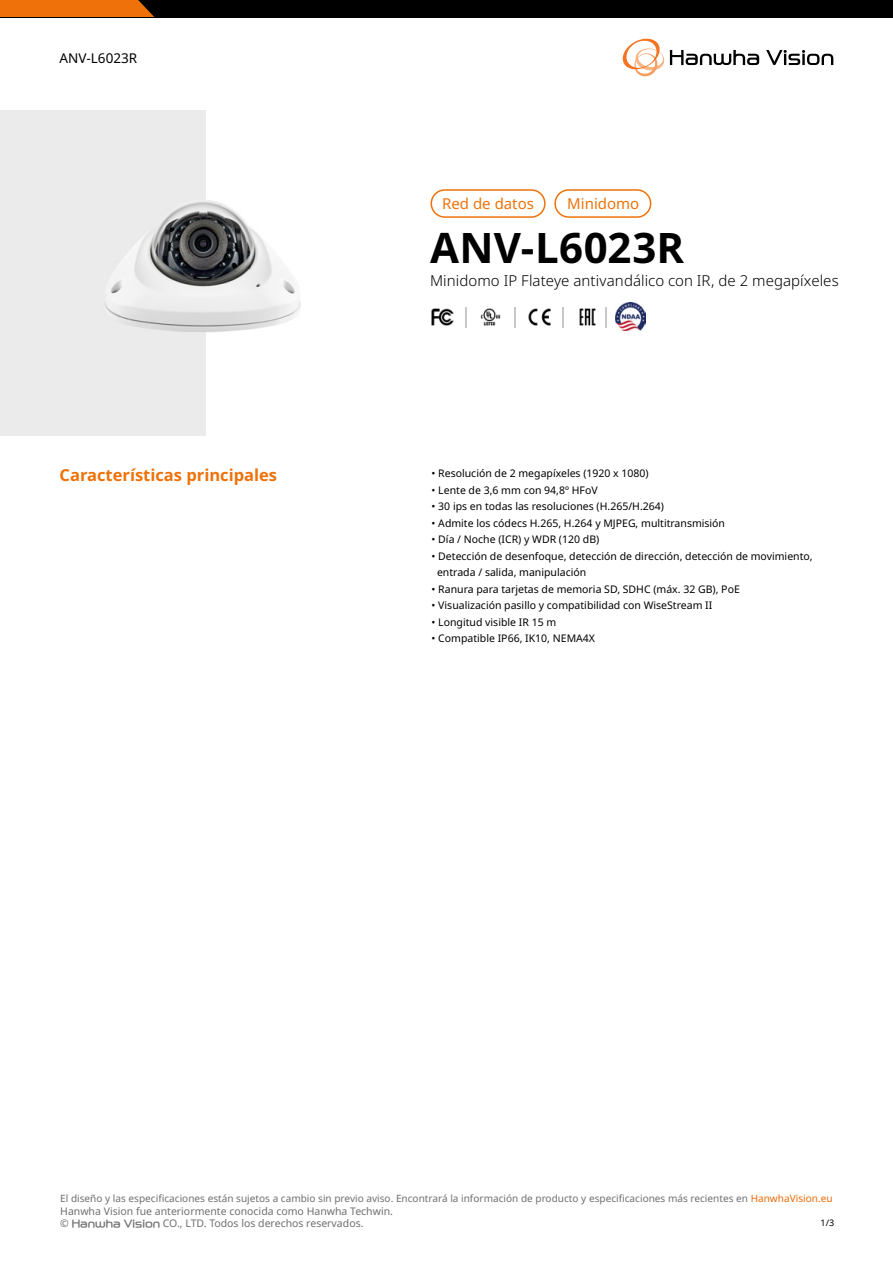
<style>
.page{position:relative;width:893px;height:1263px;background:#fff}
.page>*{position:absolute;margin:0;border:0;box-sizing:border-box;transform-origin:0 0}
.t1{font:700 42px "Noto Sans";letter-spacing:.005em;color:#000}
.t2{font:700 16.5px "Noto Sans";color:#ee7209}
.t3{font:300 15px "Noto Sans";letter-spacing:.005em;color:#000}
.t4{font:15px "Noto Sans";color:#ee7209}
.t5{font:13.5px "Noto Sans";color:#000}
.t6{font:10.5px/16.5px "Noto Sans";color:#000}
.t7{font:10.5px/12.6px "Noto Sans";color:#706f6f}
.t8{font:10.05px "Noto Sans";color:#706f6f}
.t9{font:9px "Noto Sans";color:#000}
.s1{color:#ed6b06}
.s2{font-family:"Hanwha R"}
</style>
<div class="page">
<div style="left:0;top:0;width:893px;height:17px;background:#000"></div>
<div style="left:0;top:0;width:154px;height:17px;background:#ee7209"></div>
<svg style="left:622px;top:38px;width:137px;height:39px"></svg>
<svg style="left:766px;top:50px;width:67px;height:15px"></svg>
<img style="left:431px;top:309px;width:23px;height:16px">
<img style="left:480px;top:309px;width:21px;height:16px">
<img style="left:528px;top:309px;width:23px;height:16px">
<img style="left:579px;top:309px;width:17px;height:16px">
<svg style="left:466px;top:307px;width:1px;height:21px"></svg>
<svg style="left:514px;top:307px;width:1px;height:21px"></svg>
<svg style="left:563px;top:307px;width:1px;height:21px"></svg>
<svg style="left:605px;top:307px;width:1px;height:21px"></svg>
<img style="left:615px;top:303px;width:31px;height:27px">
<div style="left:0;top:110px;width:205px;height:325px;background:#ebebeb"></div>
<img style="left:105px;top:153px;width:196px;height:225px">
<div style="left:554px;top:189px;width:97px;height:29px;border:2px solid #ee7209;border-radius:14px"></div>
<div style="left:431px;top:189px;width:115px;height:29px;border:2px solid #ee7209;border-radius:14px"></div>
<p class="t5" style="left:60px;top:50px;width:79px">ANV-L6023R</p>
<h3 class="t4" style="left:442px;top:195px;width:93px">Red de datos</h3>
<h3 class="t4" style="left:567px;top:195px;width:74px">Minidomo</h3>
<h1 class="t1" style="left:430px;top:224px;width:256px">ANV-L6023R</h1>
<h3 class="t3" style="left:430px;top:272px;width:410px">Minidomo IP Flateye antivandálico con IR, de 2 megapíxeles</h3>
<h2 class="t2" style="left:60px;top:465px;width:219px">Características principales</h2>
<p class="t6" style="left:432px;top:465px;width:219px">• Resolución de 2 megapíxeles (1920 x 1080)</p>
<p class="t6" style="left:432px;top:482px;width:168px">• Lente de 3,6 mm con 94,8º HFoV</p>
<p class="t6" style="left:432px;top:498px;width:234px">• 30 ips en todas las resoluciones (H.265/H.264)</p>
<p class="t6" style="left:432px;top:515px;width:295px">• Admite los códecs H.265, H.264 y MJPEG, multitransmisión</p>
<p class="t6" style="left:432px;top:531px;width:169px">• Día / Noche (ICR) y WDR (120 dB)</p>
<p class="t6" style="left:437px;top:548px;width:377px;text-indent:-5px">• Detección de desenfoque, detección de dirección, detección de movimiento, entrada / salida, manipulación</p>
<p class="t6" style="left:432px;top:581px;width:310px">• Ranura para tarjetas de memoria SD, SDHC (máx. 32 GB), PoE</p>
<p class="t6" style="left:432px;top:597px;width:282px">• Visualización pasillo y compatibilidad con WiseStream II</p>
<p class="t6" style="left:432px;top:614px;width:126px">• Longitud visible IR 15 m</p>
<p class="t6" style="left:432px;top:630px;width:165px">• Compatible IP66, IK10, NEMA4X</p>
<p class="t8" style="left:60px;top:1192px;width:774px">El diseño y las especificaciones están sujetos a cambio sin previo aviso. Encontrará la información de producto y especificaciones más recientes en <span class="s1">HanwhaVision.eu</span></p>
<p class="t7" style="left:60px;top:1204px;width:334px">Hanwha Vision fue anteriormente conocida como Hanwha Techwin. © <span class="s2">Hanwha Vision</span> CO., LTD. Todos los derechos reservados.</p>
<p class="t9" style="left:820px;top:1218px;width:15px">1/3</p>
</div>
